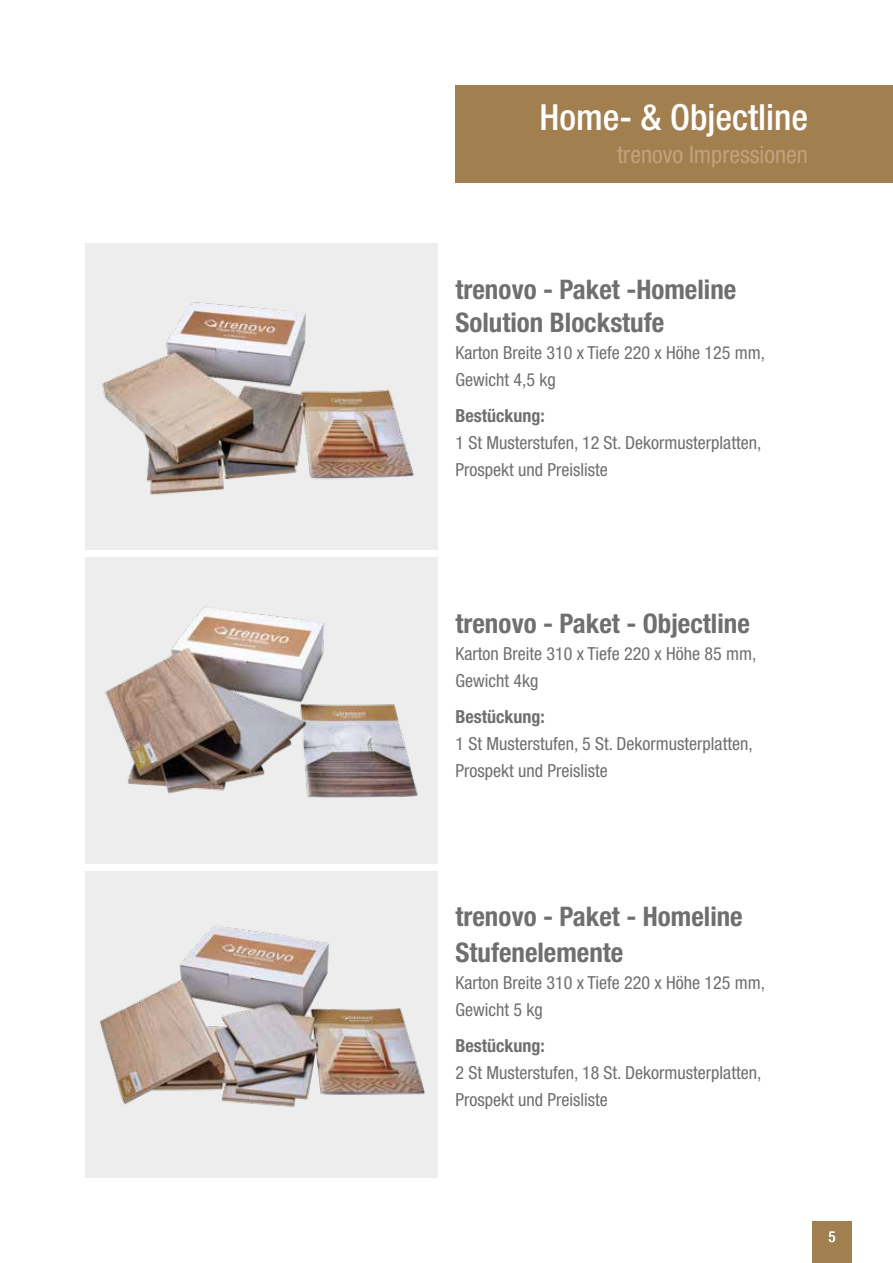
<style>
.page{position:relative;width:893px;height:1263px;background:#fff}
.page>*{position:absolute;margin:0;border:0;box-sizing:border-box;transform-origin:0 0}
.t1{font:500 condensed 36px "Helvetica Neue LT Pro";color:#fff}
.t2{font:700 condensed 27px/33px "Helvetica Neue LT Pro";color:#706f6f}
.t3{font:condensed 24px "Helvetica Neue LT Pro";color:#c0a37d}
.t4{font:condensed 18px/27px "Helvetica Neue LT Pro";color:#706f6f}
.t5{font:700 condensed 18px "Helvetica Neue LT Pro";color:#706f6f}
.t6{font:condensed 15px "Helvetica Neue LT Pro";color:#fff}
</style>
<div class="page">
<div style="left:812px;top:1221px;width:40px;height:42px;background:#a27f4e"></div>
<div style="left:85px;top:243px;width:352px;height:306px;background:#ededed"></div>
<div style="left:85px;top:557px;width:352px;height:306px;background:#ededed"></div>
<div style="left:85px;top:871px;width:352px;height:306px;background:#ededed"></div>
<img style="left:102px;top:302px;width:312px;height:193px">
<img style="left:105px;top:606px;width:313px;height:192px">
<img style="left:100px;top:926px;width:325px;height:181px">
<div style="left:455px;top:85px;width:438px;height:97px;background:#a27f4e"></div>
<h1 class="t1" style="left:539px;top:95px;width:270px">Home- &amp; Objectline</h1>
<h3 class="t3" style="left:617px;top:140px;width:192px">trenovo Impressionen</h3>
<h2 class="t2" style="left:455px;top:273px;width:282px">trenovo - Paket -Homeline<br>Solution Blockstufe</h2>
<p class="t4" style="left:455px;top:339px;width:311px">Karton Breite 310 x Tiefe 220 x Höhe 125 mm,<br>Gewicht 4,5 kg</p>
<p class="t5" style="left:455px;top:405px;width:91px">Bestückung:</p>
<p class="t4" style="left:455px;top:429px;width:307px">1 St Musterstufen, 12 St. Dekormusterplatten,<br>Prospekt und Preisliste</p>
<h2 class="t2" style="left:455px;top:607px;width:296px">trenovo - Paket - Objectline</h2>
<p class="t4" style="left:455px;top:640px;width:302px">Karton Breite 310 x Tiefe 220 x Höhe 85 mm,<br>Gewicht 4kg</p>
<p class="t5" style="left:455px;top:706px;width:91px">Bestückung:</p>
<p class="t4" style="left:455px;top:730px;width:299px">1 St Musterstufen, 5 St. Dekormusterplatten,<br>Prospekt und Preisliste</p>
<h2 class="t2" style="left:455px;top:898px;width:289px;line-height:36px">trenovo - Paket - Homeline<br>Stufenelemente</h2>
<p class="t4" style="left:455px;top:969px;width:311px">Karton Breite 310 x Tiefe 220 x Höhe 125 mm,<br>Gewicht 5 kg</p>
<p class="t5" style="left:455px;top:1035px;width:91px">Bestückung:</p>
<p class="t4" style="left:455px;top:1059px;width:307px">2 St Musterstufen, 18 St. Dekormusterplatten,<br>Prospekt und Preisliste</p>
<p class="t6" style="left:829px;top:1227px;width:9px">5</p>
</div>
